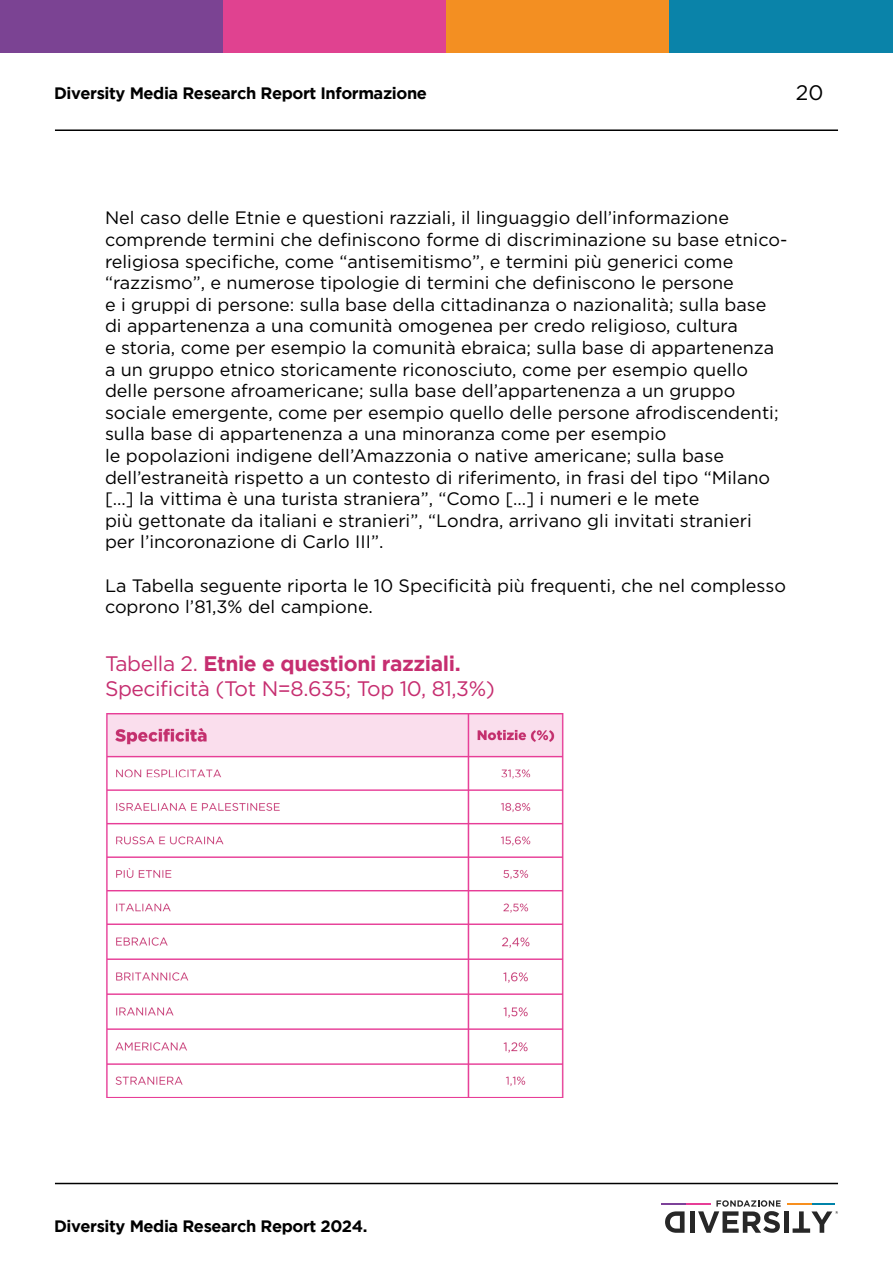
<style>
.page{position:relative;width:893px;height:1263px;background:#fff}
.page>*{position:absolute;margin:0;border:0;box-sizing:border-box;transform-origin:0 0}
.t1{font:21px/25.2px "Gotham";letter-spacing:-.02em;color:#c62e70}
.t2{font:21px "Gotham";color:#000}
.t3{font:18px/21.6px "Gotham";color:#000}
.t4{font:700 16.5px "Gotham";letter-spacing:-.025em;color:#000}
.s1{font-weight:700}
</style>
<div class="page">
<div style="left:0;top:0;width:223px;height:53px;background:#7b4393"></div>
<div style="left:223px;top:0;width:223px;height:53px;background:#e04290"></div>
<div style="left:446px;top:0;width:224px;height:53px;background:#f38f22"></div>
<div style="left:670px;top:0;width:223px;height:53px;background:#0a83a9"></div>
<hr style="left:55px;top:1183px;width:783px;height:1px;background:#000">
<div style="left:690px;top:1211px;width:5px;height:21px;background:#272727"></div>
<div style="left:784px;top:1211px;width:5px;height:21px;background:#272727"></div>
<svg style="left:793px;top:1211px;width:45px;height:21px"></svg>
<svg style="left:665px;top:1211px;width:20px;height:21px"></svg>
<svg style="left:698px;top:1200px;width:83px;height:32px"></svg>
<hr style="left:662px;top:1202px;width:24px;height:2px;background:#7d4199">
<hr style="left:686px;top:1202px;width:24px;height:2px;background:#e73e97">
<hr style="left:787px;top:1202px;width:25px;height:2px;background:#f78f1e">
<hr style="left:812px;top:1202px;width:23px;height:2px;background:#0083a9">
<hr style="left:55px;top:129px;width:783px;height:2px;background:#000">
<img style="left:106px;top:713px;width:458px;height:384px">
<p class="t4" style="left:54px;top:84px;width:374px">Diversity Media Research Report Informazione</p>
<p class="t2" style="left:796px;top:80px;width:29px">20</p>
<p class="t3" style="left:105px;top:207px;width:684px">Nel caso delle Etnie e questioni razziali, il linguaggio dell’informazione comprende termini che definiscono forme di discriminazione su base etnico&shy;religiosa specifiche, come “antisemitismo”, e termini più generici come “razzismo”, e numerose tipologie di termini che definiscono le persone<br>e i gruppi di persone: sulla base della cittadinanza o nazionalità; sulla base di appartenenza a una comunità omogenea per credo religioso, cultura<br>e storia, come per esempio la comunità ebraica; sulla base di appartenenza a un gruppo etnico storicamente riconosciuto, come per esempio quello delle persone afroamericane; sulla base dell’appartenenza a un gruppo sociale emergente, come per esempio quello delle persone afrodiscendenti; sulla base di appartenenza a una minoranza come per esempio<br>le popolazioni indigene dell’Amazzonia o native americane; sulla base dell’estraneità rispetto a un contesto di riferimento, in frasi del tipo “Milano […] la vittima è una turista straniera”, “Como […] i numeri e le mete<br>più gettonate da italiani e stranieri”, “Londra, arrivano gli invitati stranieri<br>per l’incoronazione di Carlo III”.</p>
<p class="t3" style="left:105px;top:574px;width:682px">La Tabella seguente riporta le 10 Specificità più frequenti, che nel complesso coprono l’81,3% del campione.</p>
<p class="t1" style="left:105px;top:651px;width:391px">Tabella 2. <span class="s1">Etnie e questioni razziali.<br></span>Specificità (Tot N=8.635; Top 10, 81,3%)</p>
<p class="t4" style="left:54px;top:1217px;width:315px">Diversity Media Research Report 2024.</p>
</div>
